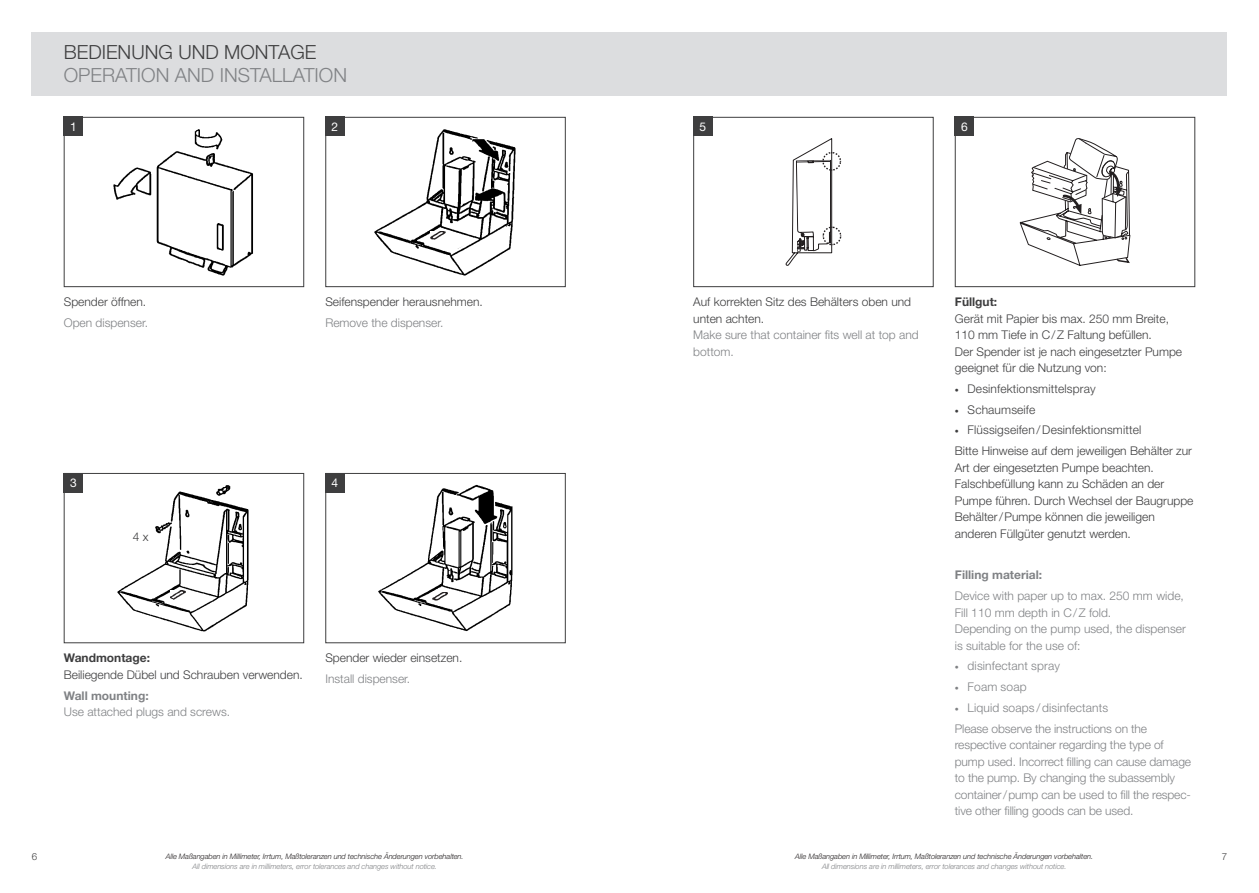
<style>
.page{position:relative;width:1259px;height:893px;background:#fff}
.page>*{position:absolute;margin:0;border:0;box-sizing:border-box;transform-origin:0 0}
.t1{font:300 19.5px "Helvetica Neue LT Pro";color:#808285}
.t2{font:300 19.5px "Helvetica Neue LT Pro";color:#3e3e3f}
.t3{font:300 12px/16.5px "Helvetica Neue LT Pro";color:#3e3e3f}
.t4{font:300 12px/16.5px "Helvetica Neue LT Pro";color:#808285}
.t5{font:700 12px "Helvetica Neue LT Pro";color:#808285}
.t6{font:700 12px "Helvetica Neue LT Pro";color:#3e3e3f}
.t7{font:12px "Helvetica Neue LT Pro";color:#fff}
.t8{font:300 9.75px "Helvetica Neue LT Pro";color:#3e3e3f}
.t9{font:italic 300 7.5px "Helvetica Neue LT Pro";letter-spacing:-.01em;color:#231f20}
.t10{font:italic 300 7.5px "Helvetica Neue LT Pro";letter-spacing:-.01em;color:#808285}
.s1{font-weight:900}
</style>
<div class="page">
<div style="left:32px;top:32px;width:1195px;height:64px;background:#dcdddf"></div>
<svg style="left:785px;top:138px;width:56px;height:128px"></svg>
<div style="left:693px;top:117px;width:240px;height:170px;border:1px solid #3e3e3f"></div>
<div style="left:693px;top:117px;width:19px;height:19px;background:#3e3e3f"></div>
<svg style="left:1019px;top:138px;width:112px;height:128px"></svg>
<div style="left:955px;top:117px;width:240px;height:170px;border:1px solid #3e3e3f"></div>
<div style="left:955px;top:117px;width:19px;height:19px;background:#3e3e3f"></div>
<img style="left:113px;top:129px;width:140px;height:147px">
<div style="left:64px;top:117px;width:240px;height:170px;border:1px solid #3e3e3f"></div>
<div style="left:64px;top:117px;width:19px;height:19px;background:#3e3e3f"></div>
<img style="left:374px;top:129px;width:142px;height:147px">
<img style="left:430px;top:231px;width:16px;height:9px">
<div style="left:325px;top:117px;width:241px;height:170px;border:1px solid #3e3e3f"></div>
<div style="left:325px;top:117px;width:19px;height:19px;background:#3e3e3f"></div>
<img style="left:117px;top:485px;width:132px;height:147px">
<img style="left:171px;top:591px;width:15px;height:9px">
<div style="left:64px;top:473px;width:240px;height:170px;border:1px solid #3e3e3f"></div>
<div style="left:64px;top:473px;width:19px;height:19px;background:#3e3e3f"></div>
<img style="left:378px;top:484px;width:135px;height:148px">
<img style="left:432px;top:592px;width:16px;height:8px">
<div style="left:325px;top:473px;width:241px;height:170px;border:1px solid #3e3e3f"></div>
<div style="left:325px;top:473px;width:19px;height:19px;background:#3e3e3f"></div>
<svg style="left:449px;top:236px;width:22px;height:15px"></svg>
<h1 class="t2" style="left:64px;top:41px;width:254px">BEDIENUNG UND MONTAGE</h1>
<h1 class="t1" style="left:64px;top:63px;width:285px">OPERATION AND INSTALLATION</h1>
<p class="t7" style="left:70px;top:119px;width:8px">1</p>
<p class="t7" style="left:331px;top:119px;width:8px">2</p>
<p class="t3" style="left:64px;top:293px;width:84px">Spender öffnen.</p>
<p class="t4" style="left:64px;top:314px;width:86px">Open dispenser.</p>
<p class="t3" style="left:325px;top:293px;width:159px">Seifenspender herausnehmen.</p>
<p class="t4" style="left:325px;top:314px;width:120px">Remove the dispenser.</p>
<p class="t7" style="left:70px;top:475px;width:8px">3</p>
<p class="t7" style="left:331px;top:475px;width:8px">4</p>
<p class="t3" style="left:133px;top:529px;width:17px">4 x</p>
<p class="t6" style="left:64px;top:650px;width:88px">Wandmontage:</p>
<p class="t3" style="left:64px;top:666px;width:240px">Beiliegende Dübel und Schrauben verwenden.</p>
<p class="t5" style="left:64px;top:688px;width:86px">Wall mounting:</p>
<p class="t4" style="left:64px;top:703px;width:168px">Use attached plugs and screws.</p>
<p class="t3" style="left:325px;top:650px;width:138px">Spender wieder einsetzen.</p>
<p class="t4" style="left:325px;top:670px;width:86px">Install dispenser.</p>
<p class="t7" style="left:699px;top:119px;width:8px">5</p>
<p class="t7" style="left:961px;top:119px;width:8px">6</p>
<p class="t3" style="left:693px;top:293px;width:219px">Auf korrekten Sitz des Behälters oben und unten achten.</p>
<p class="t4" style="left:693px;top:326px;width:227px">Make sure that container fits well at top and bottom.</p>
<p class="t6" style="left:955px;top:294px;width:44px">Füllgut:</p>
<p class="t3" style="left:955px;top:310px;width:229px">Gerät mit Papier bis max. 250 mm Breite, 110 mm Tiefe in C/Z Faltung befüllen.<br>Der Spender ist je nach eingesetzter Pumpe geeignet für die Nutzung von:</p>
<p class="t3" style="left:955px;top:378px;width:238px;line-height:20.7px"><span class="s1">∙</span> Desinfektionsmittelspray<br><span class="s1">∙</span> Schaumseife<br><span class="s1">∙</span> Flüssigseifen /Desinfektionsmittel<br>Bitte Hinweise auf dem jeweiligen Behälter zur</p>
<p class="t3" style="left:955px;top:459px;width:240px">Art der eingesetzten Pumpe beachten.<br>Falschbefüllung kann zu Schäden an der Pumpe führen. Durch Wechsel der Baugruppe Behälter/Pumpe können die jeweiligen anderen Füllgüter genutzt werden.</p>
<p class="t5" style="left:955px;top:567px;width:89px">Filling material:</p>
<p class="t4" style="left:955px;top:587px;width:232px">Device with paper up to max. 250 mm wide, Fill 110 mm depth in C/Z fold.<br>Depending on the pump used, the dispenser is suitable for the use of:</p>
<p class="t4" style="left:955px;top:655px;width:194px;line-height:20.7px"><span class="s1">∙</span> disinfectant spray<br><span class="s1">∙</span> Foam soap<br><span class="s1">∙</span> Liquid soaps / disinfectants<br>Please observe the instructions on the</p>
<p class="t4" style="left:955px;top:736px;width:238px">respective container regarding the type of pump used. Incorrect filling can cause damage to the pump. By changing the subassembly container/pump can be used to fill the respec&shy;tive other filling goods can be used.</p>
<p class="t9" style="left:166px;top:851px;width:299px">Alle Maßangaben in Millimeter, Irrtum, Maßtoleranzen und technische Änderungen vorbehalten.</p>
<p class="t10" style="left:192px;top:862px;width:246px">All dimensions are in millimeters, error tolerances and changes without notice.</p>
<p class="t9" style="left:795px;top:851px;width:299px">Alle Maßangaben in Millimeter, Irrtum, Maßtoleranzen und technische Änderungen vorbehalten.</p>
<p class="t10" style="left:822px;top:862px;width:246px">All dimensions are in millimeters, error tolerances and changes without notice.</p>
<p class="t8" style="left:32px;top:851px;width:7px">6</p>
<p class="t8" style="left:1221px;top:851px;width:7px">7</p>
</div>
